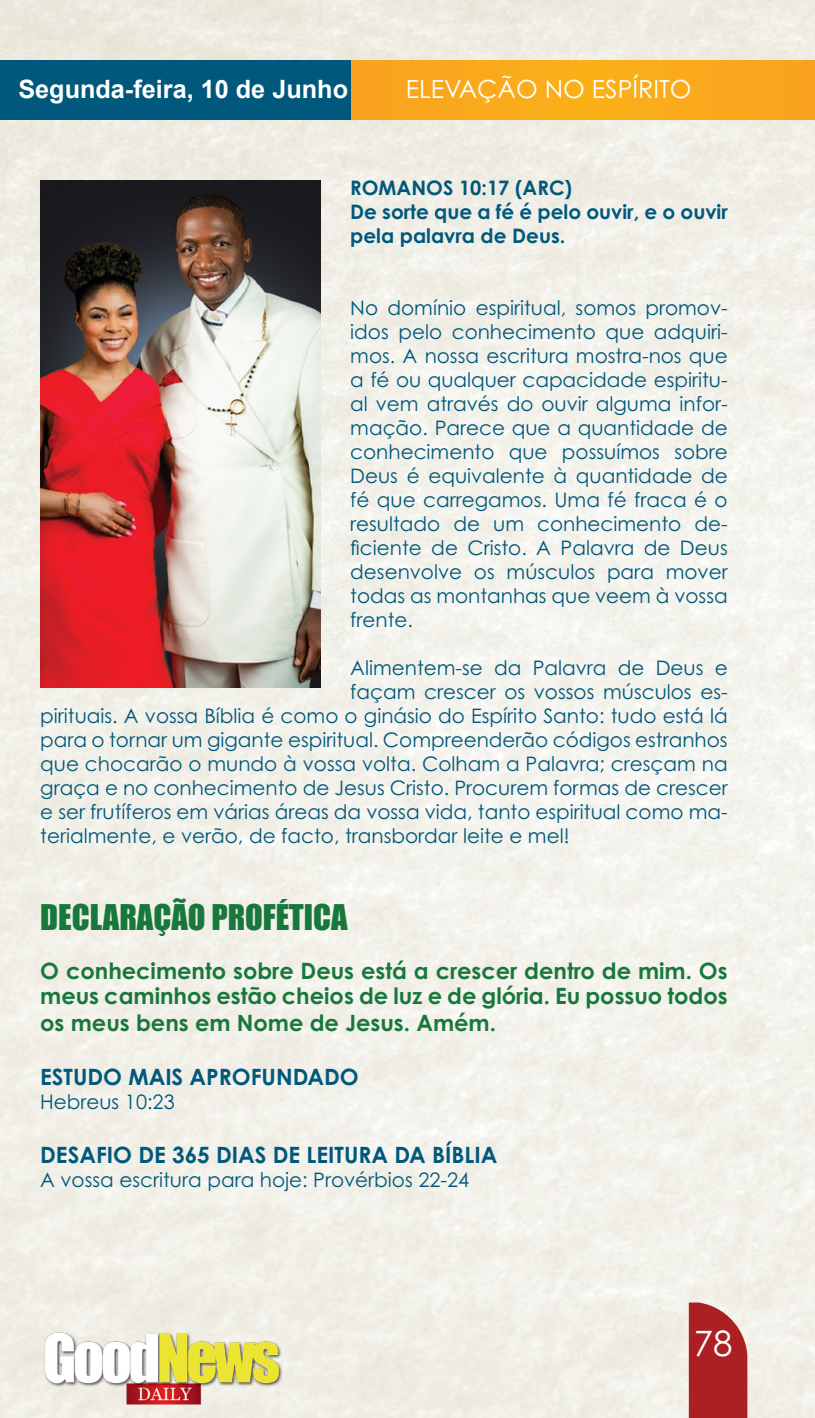
<style>
.page{position:relative;width:815px;height:1418px;background:#fff}
.page>*{position:absolute;margin:0;border:0;box-sizing:border-box;transform-origin:0 0}
.t1{font:35px "Century Gothic Pro";color:#fff}
.t2{font:32.5px "Impact";color:#18783c}
.t3{font:700 25.25px "Arial";color:#fff}
.t4{font:25px "Century Gothic Pro";color:#fff}
.t5{font:700 22.5px/26px "Century Gothic Pro";color:#18783c;text-align:justify}
.t6{font:700 22.5px "Century Gothic Pro";color:#00587c}
.t7{font:20px/24px "Century Gothic Pro";color:#00587c;text-align:justify}
.t8{font:700 20px/24px "Century Gothic Pro";color:#00587c}
</style>
<div class="page">
<img style="left:0;top:0;width:815px;height:1417px">
<div style="left:168px;top:60px;width:647px;height:60px;background:#f9a91c"></div>
<div style="left:0;top:60px;width:351px;height:60px;background:#00587c"></div>
<div style="left:689px;top:1302px;width:58px;height:115px;background:#ac1f22"></div>
<img style="left:39px;top:1330px;width:246px;height:76px">
<img style="left:40px;top:180px;width:280px;height:507px">
<p class="t3" style="left:18px;top:73px;width:331px">Segunda-feira, 10 de Junho</p>
<p class="t4" style="left:406px;top:73px;width:287px">ELEVAÇÃO NO ESPÍRITO</p>
<p class="t8" style="left:350px;top:175px;width:224px">ROMANOS 10:17 (ARC)</p>
<p class="t8" style="left:350px;top:199px;width:379px">De sorte que a fé é pelo ouvir, e o ouvir pela palavra de Deus.</p>
<p class="t7" style="left:350px;top:295px;width:379px">No domínio espiritual, somos promov&shy;idos pelo conhecimento que adquiri&shy;mos. A nossa escritura mostra-nos que a fé ou qualquer capacidade espiritu&shy;al vem através do ouvir alguma infor&shy;mação. Parece que a quantidade de conhecimento que possuímos sobre Deus é equivalente à quantidade de fé que carregamos. Uma fé fraca é o resultado de um conhecimento de&shy;ficiente de Cristo. A Palavra de Deus desenvolve os músculos para mover todas as montanhas que veem à vossa frente.</p>
<p class="t7" style="left:350px;top:655px;width:379px">Alimentem-se da Palavra de Deus e</p>
<p class="t7" style="left:350px;top:679px;width:379px">façam crescer os vossos músculos es-</p>
<p class="t7" style="left:40px;top:703px;width:689px">pirituais. A vossa Bíblia é como o ginásio do Espírito Santo: tudo está lá</p>
<p class="t7" style="left:40px;top:727px;width:689px">para o tornar um gigante espiritual. Compreenderão códigos estranhos</p>
<p class="t7" style="left:40px;top:751px;width:689px">que chocarão o mundo à vossa volta. Colham a Palavra; cresçam na</p>
<p class="t7" style="left:40px;top:775px;width:689px">graça e no conhecimento de Jesus Cristo. Procurem formas de crescer</p>
<p class="t7" style="left:40px;top:799px;width:689px">e ser frutíferos em várias áreas da vossa vida, tanto espiritual como ma-</p>
<p class="t7" style="left:40px;top:823px;width:531px">terialmente, e verão, de facto, transbordar leite e mel!</p>
<p class="t2" style="left:40px;top:892px;width:309px">DECLARAÇÃO PROFÉTICA</p>
<p class="t5" style="left:40px;top:957px;width:689px">O conhecimento sobre Deus está a crescer dentro de mim. Os meus caminhos estão cheios de luz e de glória. Eu possuo todos os meus bens em Nome de Jesus. Amém.</p>
<p class="t6" style="left:40px;top:1063px;width:320px">ESTUDO MAIS APROFUNDADO</p>
<p class="t7" style="left:40px;top:1089px;width:136px">Hebreus 10:23</p>
<p class="t6" style="left:40px;top:1141px;width:459px">DESAFIO DE 365 DIAS DE LEITURA DA BÍBLIA</p>
<p class="t7" style="left:40px;top:1167px;width:431px">A vossa escritura para hoje: Provérbios 22-24</p>
<h1 class="t1" style="left:694px;top:1322px;width:40px">78</h1>
</div>
